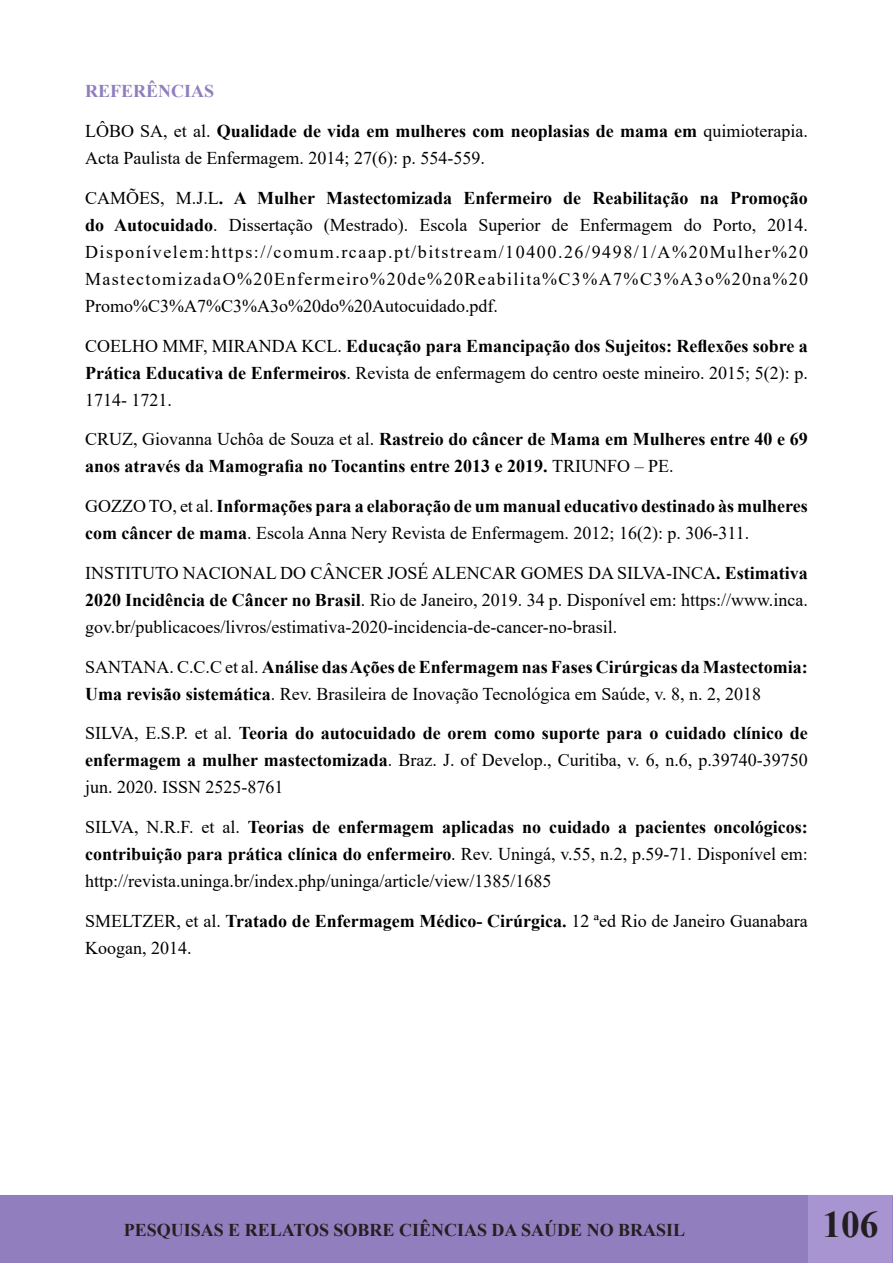
<style>
.page{position:relative;width:893px;height:1263px;background:#fff}
.page>*{position:absolute;margin:0;border:0;box-sizing:border-box;transform-origin:0 0}
.t1{font:700 37.5px "Times New Roman";color:#231f20}
.t2{font:18px/27px "Times New Roman";color:#000;text-align:justify}
.t3{font:700 18px/27px "Times New Roman";color:#000}
.t4{font:700 18px "Times New Roman";color:#231f20}
.Heading_1{font:700 18px "Times New Roman";color:#907ebe}
.s1{font-weight:700}
.s2{font-weight:400}
</style>
<div class="page">
<div style="left:0;top:1195px;width:808px;height:68px;background:#907ebe"></div>
<div style="left:809px;top:1196px;width:83px;height:66px;background:#a894d1"></div>
<div style="left:808px;top:1195px;width:85px;height:68px;border:2px solid #a894d1"></div>
<div style="left:29px;top:1195px;width:750px;height:68px;background:#907ebe"></div>
<svg style="left:892px;top:1196px;width:1px;height:67px"></svg>
<p class="Heading_1" style="left:85px;top:78px;width:131px">REFERÊNCIAS</p>
<p class="t2" style="left:85px;top:117px;width:724px">LÔBO SA, et al. <span class="s1">Qualidade de vida em mulheres com neoplasias de mama em</span> quimioterapia.<br>Acta Paulista de Enfermagem. 2014; 27(6): p. 554-559.</p>
<p class="t2" style="left:85px;top:184px;width:725px">CAMÕES, M.J.L<span class="s1">. A Mulher Mastectomizada Enfermeiro de Reabilitação na Promoção do Autocuidado</span>. Dissertação (Mestrado). Escola Superior de Enfermagem do Porto, 2014.<br>Disponívelem:https://comum.rcaap.pt/bitstream/10400.26/9498/1/A%20Mulher%20<br>MastectomizadaO%20Enfermeiro%20de%20Reabilita%C3%A7%C3%A3o%20na%20<br>Promo%C3%A7%C3%A3o%20do%20Autocuidado.pdf.</p>
<p class="t2" style="left:85px;top:331px;width:724px">COELHO MMF, MIRANDA KCL. <span class="s1">Educação para Emancipação dos Sujeitos: Reflexões sobre a Prática Educativa de Enfermeiros</span>. Revista de enfermagem do centro oeste mineiro. 2015; 5(2): p.<br>1714- 1721.</p>
<p class="t3" style="left:85px;top:425px;width:724px"><span class="s2">CRUZ, Giovanna Uchôa de Souza et al.</span> Rastreio do câncer de Mama em Mulheres entre 40 e 69 anos através da Mamografia no Tocantins entre 2013 e 2019. <span class="s2">TRIUNFO – PE.</span></p>
<p class="t3" style="left:85px;top:492px;width:724px"><span class="s2">GOZZO TO, et al.</span> Informações para a elaboração de um manual educativo destinado às mulheres com câncer de mama<span class="s2">. Escola Anna Nery Revista de Enfermagem. 2012; 16(2): p. 306-311.</span></p>
<p class="t2" style="left:85px;top:559px;width:724px">INSTITUTO NACIONAL DO CÂNCER JOSÉ ALENCAR GOMES DA SILVA-INCA<span class="s1">. Estimativa 2020 Incidência de Câncer no Brasil</span>. Rio de Janeiro, 2019. 34 p. Disponível em: https://www.inca. gov.br/publicacoes/livros/estimativa-2020-incidencia-de-cancer-no-brasil.</p>
<p class="t3" style="left:85px;top:652px;width:724px"><span class="s2">SANTANA. C.C.C et al.</span> Análise das Ações de Enfermagem nas Fases Cirúrgicas da Mastectomia:<br>Uma revisão sistemática<span class="s2">. Rev. Brasileira de Inovação Tecnológica em Saúde, v. 8, n. 2, 2018</span></p>
<p class="t2" style="left:85px;top:719px;width:724px">SILVA, E.S.P. et al. <span class="s1">Teoria do autocuidado de orem como suporte para o cuidado clínico de enfermagem a mulher mastectomizada</span>. Braz. J. of Develop., Curitiba, v. 6, n.6, p.39740-39750 jun. 2020. ISSN 2525-8761</p>
<p class="t2" style="left:85px;top:813px;width:724px">SILVA, N.R.F. et al. <span class="s1">Teorias de enfermagem aplicadas no cuidado a pacientes oncológicos: contribuição para prática clínica do enfermeiro</span>. Rev. Uningá, v.55, n.2, p.59-71. Disponível em: http://revista.uninga.br/index.php/uninga/article/view/1385/1685</p>
<p class="t2" style="left:85px;top:907px;width:724px">SMELTZER, et al. <span class="s1">Tratado de Enfermagem Médico- Cirúrgica.</span> 12 ªed Rio de Janeiro Guanabara<br>Koogan, 2014.</p>
<p class="t4" style="left:124px;top:1217px;width:563px">PESQUISAS E RELATOS SOBRE CIÊNCIAS DA SAÚDE NO BRASIL</p>
<h1 class="t1" style="left:822px;top:1197px;width:58px">106</h1>
</div>
